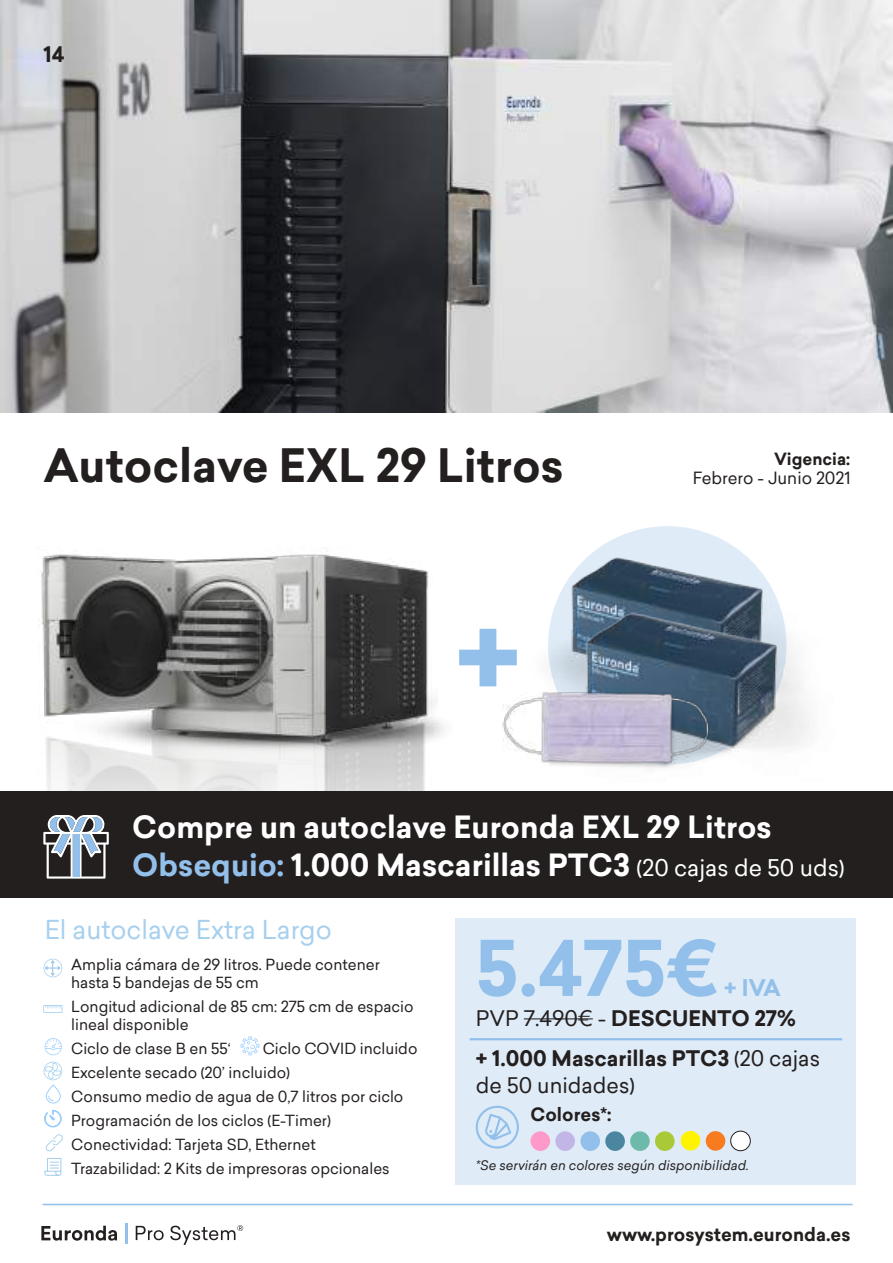
<style>
.page{position:relative;width:893px;height:1263px;background:#fff}
.page>*{position:absolute;margin:0;border:0;box-sizing:border-box;transform-origin:0 0}
.t1{font:700 118.5px "Sailec";color:#92c0ea}
.t2{font:700 75px "Sailec";color:#92c0ea}
.t3{font:700 45px "Sailec";color:#241f1f}
.t4{font:700 30px/37.5px "Sailec";color:#fff}
.t5{font:25.5px "Sailec";color:#a7d0ef}
.t6{font:700 22.5px "Sailec";color:#92c0ea}
.t7{font:700 21px/40.5px "Sailec";color:#241f1f}
.t8{font:21px "Sailec";color:#241f1f}
.t9{font:700 18px "Sailec";color:#241f1f}
.t10{font:16.5px "Sailec";color:#241f1f}
.t11{font:700 16.5px "Sailec";color:#241f1f}
.t12{font:15px/24px "Sailec";color:#241f1f}
.t13{font:italic 12.9px "Sailec";color:#241f1f}
.s1{color:#92c0ea}
.s2{font-weight:400;font-size:22.5px}
.s3{font-weight:400}
</style>
<div class="page">
<hr style="left:43px;top:1204px;width:810px;height:1px;background:#92c0ea">
<hr style="left:125px;top:1224px;width:2px;height:20px;background:#92c0ea">
<svg style="left:41px;top:1226px;width:76px;height:15px"></svg>
<svg style="left:136px;top:1226px;width:28px;height:14px"></svg>
<svg style="left:170px;top:1225px;width:73px;height:20px"></svg>
<img style="left:0;top:0;width:893px;height:412px">
<img style="left:3px;top:548px;width:469px;height:244px">
<div style="left:0;top:792px;width:893px;height:106px;background:#241f1f"></div>
<svg style="left:43px;top:815px;width:66px;height:63px"></svg>
<div style="left:73px;top:834px;width:6px;height:42px;background:#92c0ea"></div>
<svg style="left:44px;top:1110px;width:18px;height:17px"></svg>
<svg style="left:241px;top:1036px;width:18px;height:19px"></svg>
<svg style="left:45px;top:1134px;width:18px;height:17px"></svg>
<svg style="left:44px;top:1158px;width:18px;height:18px"></svg>
<svg style="left:45px;top:1038px;width:17px;height:17px"></svg>
<img style="left:572px;top:526px;width:191px;height:48px">
<img style="left:551px;top:574px;width:258px;height:174px">
<img style="left:454px;top:619px;width:315px;height:156px">
<div style="left:455px;top:918px;width:401px;height:266px;background:#dfecf8"></div>
<hr style="left:524px;top:1018px;width:69px;height:1px;background:#241f1f">
<svg style="left:476px;top:1106px;width:43px;height:42px"></svg>
<div style="left:555px;top:1131px;width:20px;height:20px;background:#c2b6e7;border-radius:50%"></div>
<div style="left:530px;top:1131px;width:20px;height:20px;background:#ff99c9;border-radius:50%"></div>
<div style="left:706px;top:1131px;width:19px;height:20px;background:#f87b1f;border-radius:50%"></div>
<div style="left:580px;top:1131px;width:20px;height:20px;background:#92c0ea;border-radius:50%"></div>
<div style="left:731px;top:1131px;width:19px;height:20px;background:#fff;border-radius:50%"></div>
<div style="left:730px;top:1131px;width:20px;height:20px;border:1px solid #241f1f;border-radius:50%"></div>
<div style="left:605px;top:1131px;width:20px;height:20px;background:#4b86a0;border-radius:50%"></div>
<div style="left:630px;top:1131px;width:20px;height:20px;background:#6dbaab;border-radius:50%"></div>
<div style="left:655px;top:1131px;width:20px;height:20px;background:#aac936;border-radius:50%"></div>
<div style="left:681px;top:1131px;width:19px;height:19px;background:#fff300;border-radius:50%"></div>
<svg style="left:43px;top:1061px;width:20px;height:42px"></svg>
<svg style="left:43px;top:1005px;width:19px;height:8px"></svg>
<svg style="left:43px;top:958px;width:20px;height:19px"></svg>
<hr style="left:470px;top:1038px;width:372px;height:2px;background:#92c0ea">
<h3 class="t7" style="left:43px;top:35px;width:22px">14</h3>
<h3 class="t3" style="left:43px;top:433px;width:522px">Autoclave EXL 29 Litros</h3>
<h1 class="t1" style="left:455px;top:573px;width:66px">+</h1>
<p class="t11" style="left:774px;top:447px;width:78px">Vigencia:</p>
<p class="t10" style="left:693px;top:467px;width:159px">Febrero - Junio 2021</p>
<h3 class="t4" style="left:132px;top:809px;width:714px">Compre un autoclave Euronda EXL 29 Litros<br><span class="s1">Obsequio:</span> 1.000 Mascarillas PTC3 <span class="s2">(20 cajas de 50 uds)</span></h3>
<h3 class="t5" style="left:45px;top:912px;width:289px">El autoclave Extra Largo</h3>
<p class="t12" style="left:71px;top:955px;width:310px;line-height:18px">Amplia cámara de 29 litros. Puede contener hasta 5 bandejas de 55 cm</p>
<p class="t12" style="left:71px;top:997px;width:344px;line-height:18px">Longitud adicional de 85 cm: 275 cm de espacio lineal disponible</p>
<p class="t12" style="left:71px;top:1036px;width:161px">Ciclo de clase B en 55‘</p>
<p class="t12" style="left:71px;top:1036px;width:348px;text-indent:192px">Ciclo COVID incluido Excelente secado (20’ incluido)<br>Consumo medio de agua de 0,7 litros por ciclo Programación de los ciclos (E-Timer)<br>Conectividad: Tarjeta SD, Ethernet<br>Trazabilidad: 2 Kits de impresoras opcionales</p>
<h2 class="t2" style="left:476px;top:915px;width:245px">5.475€</h2>
<h3 class="t6" style="left:724px;top:971px;width:58px">+ IVA</h3>
<h3 class="t7" style="left:476px;top:998px;width:346px"><span class="s3">PVP 7.490€ -</span> DESCUENTO 27%<br>+ 1.000 Mascarillas PTC3 <span class="s3">(20 cajas</span></h3>
<h3 class="t8" style="left:476px;top:1071px;width:160px">de 50 unidades)</h3>
<p class="t9" style="left:530px;top:1101px;width:83px">Colores*:</p>
<p class="t13" style="left:476px;top:1156px;width:274px">*Se servirán en colores según disponibilidad.</p>
<p class="t9" style="left:607px;top:1221px;width:245px">www.prosystem.euronda.es</p>
</div>
